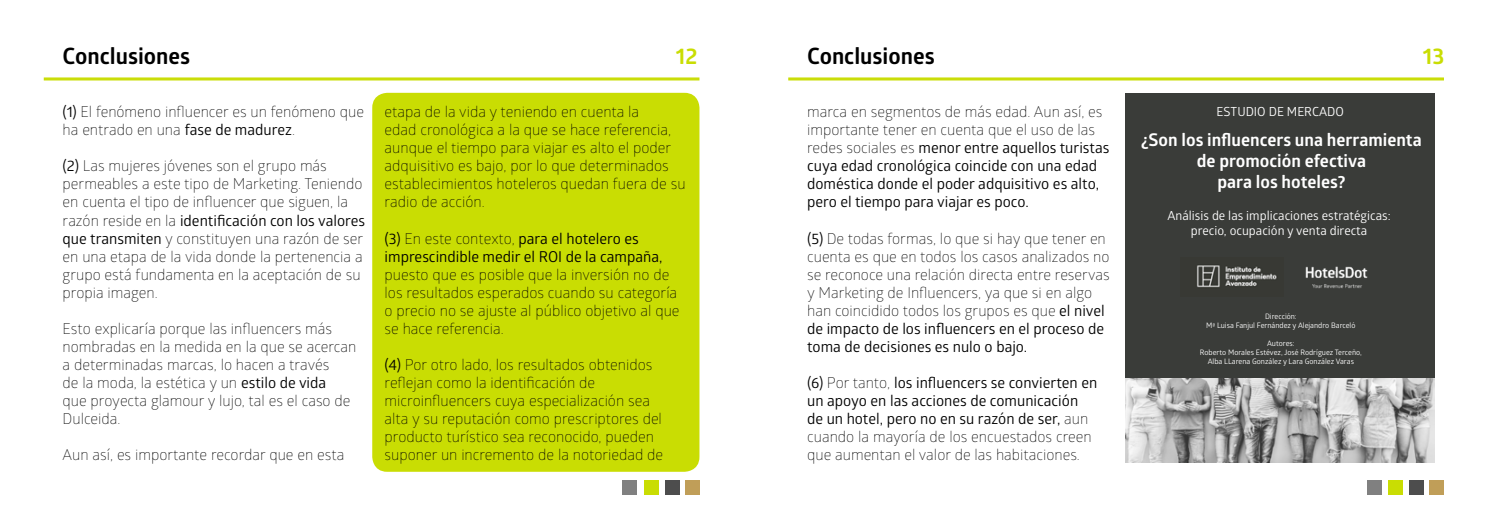
<style>
.page{position:relative;width:1489px;height:525px;background:#fff}
.page>*{position:absolute;margin:0;border:0;box-sizing:border-box;transform-origin:0 0}
.t1{font:700 22.5px "Glober";color:#000}
.t2{font:700 22.5px "Glober";color:#c9dd03}
.t3{font:700 17.5px/21px "Glober";color:#fff;text-align:center}
.t4{font:300 15px/18px "Glober";color:#000}
.t5{font:15px/18px "Glober";color:#000}
.t6{font:12.5px/15px "Glober";color:#fff;text-align:center}
.t7{font:7.5px/9px "Glober";color:#fff;text-align:center}
.s1{font-weight:400}
.s2{font-weight:300}
</style>
<div class="page">
<div style="left:372px;top:93px;width:327px;height:378px;background:#c9dd03;border-radius:15px"></div>
<div style="left:44px;top:77px;width:655px;height:3px;background:#c9dd03;border:1px solid #c9dd03"></div>
<div style="left:622px;top:479px;width:15px;height:15px;background:#808080"></div>
<div style="left:644px;top:479px;width:14px;height:15px;background:#c9dd03"></div>
<div style="left:665px;top:479px;width:14px;height:15px;background:#4d4d4d"></div>
<div style="left:685px;top:479px;width:14px;height:15px;background:#c09e58"></div>
<div style="left:788px;top:77px;width:655px;height:3px;background:#c9dd03;border:1px solid #c9dd03"></div>
<div style="left:1367px;top:479px;width:14px;height:15px;background:#808080"></div>
<div style="left:1388px;top:479px;width:14px;height:15px;background:#c9dd03"></div>
<div style="left:1409px;top:479px;width:14px;height:15px;background:#4d4d4d"></div>
<div style="left:1429px;top:479px;width:14px;height:15px;background:#c09e58"></div>
<div style="left:1125px;top:93px;width:309px;height:369px;background:#3a3c39"></div>
<img style="left:1125px;top:378px;width:309px;height:84px">
<img style="left:1197px;top:264px;width:81px;height:24px">
<img style="left:1305px;top:266px;width:63px;height:23px">
<h1 class="t1" style="left:63px;top:40px;width:129px">Conclusiones</h1>
<p class="t4" style="left:63px;top:102px;width:303px"><span class="s1">(1)</span> El fenómeno influencer es un fenómeno que ha entrado en una <span class="s1">fase de madurez</span>.</p>
<p class="t4" style="left:63px;top:156px;width:304px"><span class="s1">(2)</span> Las mujeres jóvenes son el grupo más permeables a este tipo de Marketing. Teniendo en cuenta el tipo de influencer que siguen, la razón reside en la <span class="s1">identificación con los valores que transmiten</span> y constituyen una razón de ser en una etapa de la vida donde la pertenencia a grupo está fundamenta en la aceptación de su propia imagen.</p>
<p class="t4" style="left:63px;top:318px;width:295px">Esto explicaría porque las influencers más nombradas en la medida en la que se acercan a determinadas marcas, lo hacen a través<br>de la moda, la estética y un <span class="s1">estilo de vida<br></span>que proyecta glamour y lujo, tal es el caso de Dulceida.</p>
<p class="t4" style="left:63px;top:444px;width:283px">Aun así, es importante recordar que en esta</p>
<h1 class="t1" style="left:807px;top:40px;width:129px">Conclusiones</h1>
<h1 class="t2" style="left:676px;top:40px;width:23px">12</h1>
<h1 class="t2" style="left:1422px;top:40px;width:23px">13</h1>
<p class="t4" style="left:384px;top:102px;width:302px">etapa de la vida y teniendo en cuenta la<br>edad cronológica a la que se hace referencia, aunque el tiempo para viajar es alto el poder adquisitivo es bajo, por lo que determinados establecimientos hoteleros quedan fuera de su radio de acción.</p>
<p class="t5" style="left:384px;top:228px;width:279px">(3) <span class="s2">En este contexto,</span> para el hotelero es imprescindible medir el ROI de la campaña,</p>
<p class="t4" style="left:384px;top:264px;width:296px">puesto que es posible que la inversión no de los resultados esperados cuando su categoría o precio no se ajuste al público objetivo al que se hace referencia.</p>
<p class="t4" style="left:384px;top:354px;width:280px"><span class="s1">(4)</span> Por otro lado, los resultados obtenidos reflejan como la identificación de microinfluencers cuya especialización sea alta y su reputación como prescriptores del producto turístico sea reconocido, pueden suponer un incremento de la notoriedad de</p>
<p class="t5" style="left:807px;top:102px;width:304px"><span class="s2">marca en segmentos de más edad. Aun así, es importante tener en cuenta que el uso de las redes sociales es</span> menor entre aquellos turistas cuya edad cronológica coincide con una edad doméstica donde el poder adquisitivo es alto, pero el tiempo para viajar es poco.</p>
<p class="t4" style="left:807px;top:228px;width:304px"><span class="s1">(5)</span> De todas formas, lo que si hay que tener en cuenta es que en todos los casos analizados no se reconoce una relación directa entre reservas y Marketing de Influencers, ya que si en algo han coincidido todos los grupos es que <span class="s1">el nivel de impacto de los influencers en el proceso de toma de decisiones es nulo o bajo.</span></p>
<p class="t5" style="left:807px;top:372px;width:292px">(6) <span class="s2">Por tanto,</span> los influencers se convierten en un apoyo en las acciones de comunicación de un hotel, pero no en su razón de ser, <span class="s2">aun cuando la mayoría de los encuestados creen que aumentan el valor de las habitaciones.</span></p>
<p class="t6" style="left:1216px;top:103px;width:129px">ESTUDIO DE MERCADO</p>
<p class="t3" style="left:1141px;top:129px;width:282px">¿Son los influencers una herramienta de promoción efectiva<br>para los hoteles?</p>
<p class="t6" style="left:1167px;top:207px;width:224px">Análisis de las implicaciones estratégicas: precio, ocupación y venta directa</p>
<p class="t7" style="left:1206px;top:311px;width:151px">Dirección:<br>Mª Luisa Fanjul Fernández y Alejandro Barceló</p>
<p class="t7" style="left:1199px;top:338px;width:163px">Autores:<br>Roberto Morales Estévez, José Rodríguez Terceño,<br>Alba LLarena González y Lara González Varas</p>
</div>
